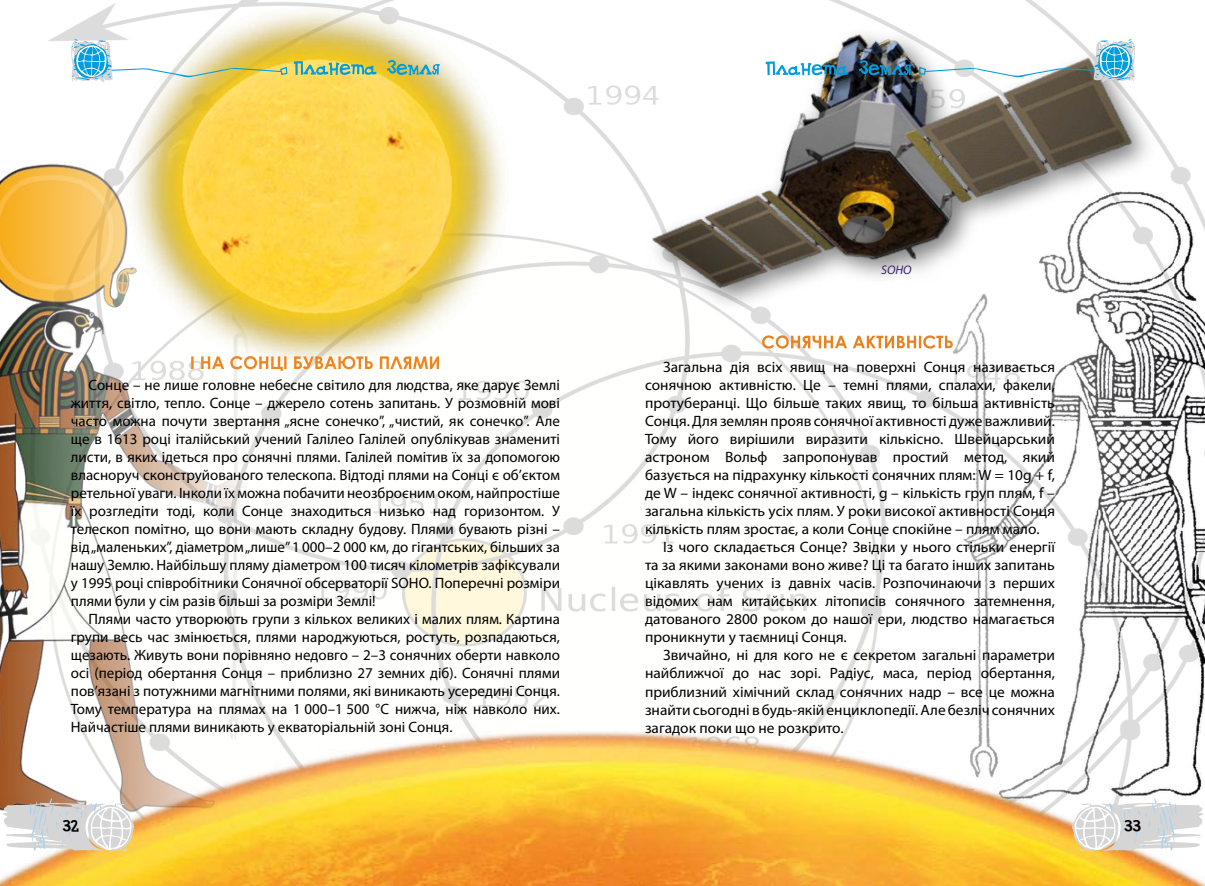
<style>
.page{position:relative;width:1205px;height:886px;background:#fff}
.page>*{position:absolute;margin:0;border:0;box-sizing:border-box;transform-origin:0 0}
.t1{font:17.5px "DS Goose";color:#000}
.t2{font:15px/18px "Myriad Pro";color:#000;text-align:justify}
.t3{font:italic 12.5px "Myriad Pro";color:#3b2074}
</style>
<div class="page">
<img style="left:48px;top:0;width:1129px;height:695px">
<img style="left:881px;top:186px;width:324px;height:509px">
<img style="left:0;top:695px;width:1205px;height:191px">
<img style="left:0;top:162px;width:251px;height:651px">
<img style="left:114px;top:3px;width:398px;height:368px">
<svg style="left:191px;top:356px;width:248px;height:15px"></svg>
<img style="left:631px;top:0;width:543px;height:443px">
<svg style="left:71px;top:39px;width:217px;height:43px"></svg>
<svg style="left:294px;top:60px;width:146px;height:15px;background:#9fc088"></svg>
<svg style="left:918px;top:39px;width:217px;height:43px"></svg>
<svg style="left:766px;top:60px;width:146px;height:16px"></svg>
<svg style="left:1070px;top:798px;width:134px;height:53px"></svg>
<svg style="left:2px;top:798px;width:134px;height:53px"></svg>
<p class="t2" style="left:71px;top:375px;width:491px;text-indent:18px">Сонце – не лише головне небесне світило для людства, яке дарує Землі життя, світло, тепло. Сонце – джерело сотень запитань. У розмовній мові часто можна почути звертання „ясне сонечко”, „чистий, як сонечко”. Але ще в 1613 році італійський учений Галілео Галілей опублікував знамениті листи, в яких ідеться про сонячні плями. Галілей помітив їх за допомогою власноруч сконструйованого телескопа. Відтоді плями на Сонці є об’єктом ретельної уваги. Інколи їх можна побачити неозброєним оком, найпростіше їх розгледіти тоді, коли Сонце знаходиться низько над горизонтом. У телескоп помітно, що вони мають складну будову. Плями бувають різні – від „маленьких”, діаметром „лише” 1 000–2 000 км, до гігантських, більших за нашу Землю. Найбільшу пляму діаметром 100 тисяч кілометрів зафіксували у 1995 році співробітники Сонячної обсерваторії SOHO. Поперечні розміри плями були у сім разів більші за розміри Землі!</p>
<p class="t2" style="left:71px;top:609px;width:491px;text-indent:18px">Плями часто утворюють групи з кількох великих і малих плям. Картина групи весь час змінюється, плями народжуються, ростуть, розпадаються, щезають. Живуть вони порівняно недовго – 2–3 сонячних оберти навколо осі (період обертання Сонця – приблизно 27 земних діб). Сонячні плями пов’язані з потужними магнітними полями, які виникають усередині Сонця.<br>Тому температура на плямах на 1 000–1 500 °С нижча, ніж навколо них.<br>Найчастіше плями виникають у екваторіальній зоні Сонця.</p>
<p class="t3" style="left:881px;top:262px;width:32px">SOHO</p>
<p class="t2" style="left:645px;top:358px;width:411px;text-indent:18px">Загальна дія всіх явищ на поверхні Сонця називається сонячною активністю. Це – темні плями, спалахи, факели, протуберанці. Що більше таких явищ, то більша активність Сонця. Для землян прояв сонячної активності дуже важливий.<br>Тому його вирішили виразити кількісно. Швейцарський астроном Вольф запропонував простий метод, який базується на підрахунку кількості сонячних плям: W = 10g + f, де W – індекс сонячної активності, g – кількість груп плям, f – загальна кількість усіх плям. У роки високої активності Сонця кількість плям зростає, а коли Сонце спокійне – плям мало.</p>
<p class="t2" style="left:645px;top:538px;width:411px;text-indent:18px">Із чого складається Сонце? Звідки у нього стільки енергії та за якими законами воно живе? Ці та багато інших запитань цікавлять учених із давніх часів. Розпочинаючи з перших відомих нам китайських літописів сонячного затемнення, датованого 2800 роком до нашої ери, людство намагається проникнути у таємниці Сонця.</p>
<p class="t2" style="left:645px;top:646px;width:411px;text-indent:18px">Звичайно, ні для кого не є секретом загальні параметри найближчої до нас зорі. Радіус, маса, період обертання, приблизний хімічний склад сонячних надр – все це можна знайти сьогодні в будь-якій енциклопедії. Але безліч сонячних загадок поки що не розкрито.</p>
<p class="t1" style="left:63px;top:816px;width:18px">32</p>
<p class="t1" style="left:1124px;top:816px;width:18px">33</p>
</div>
